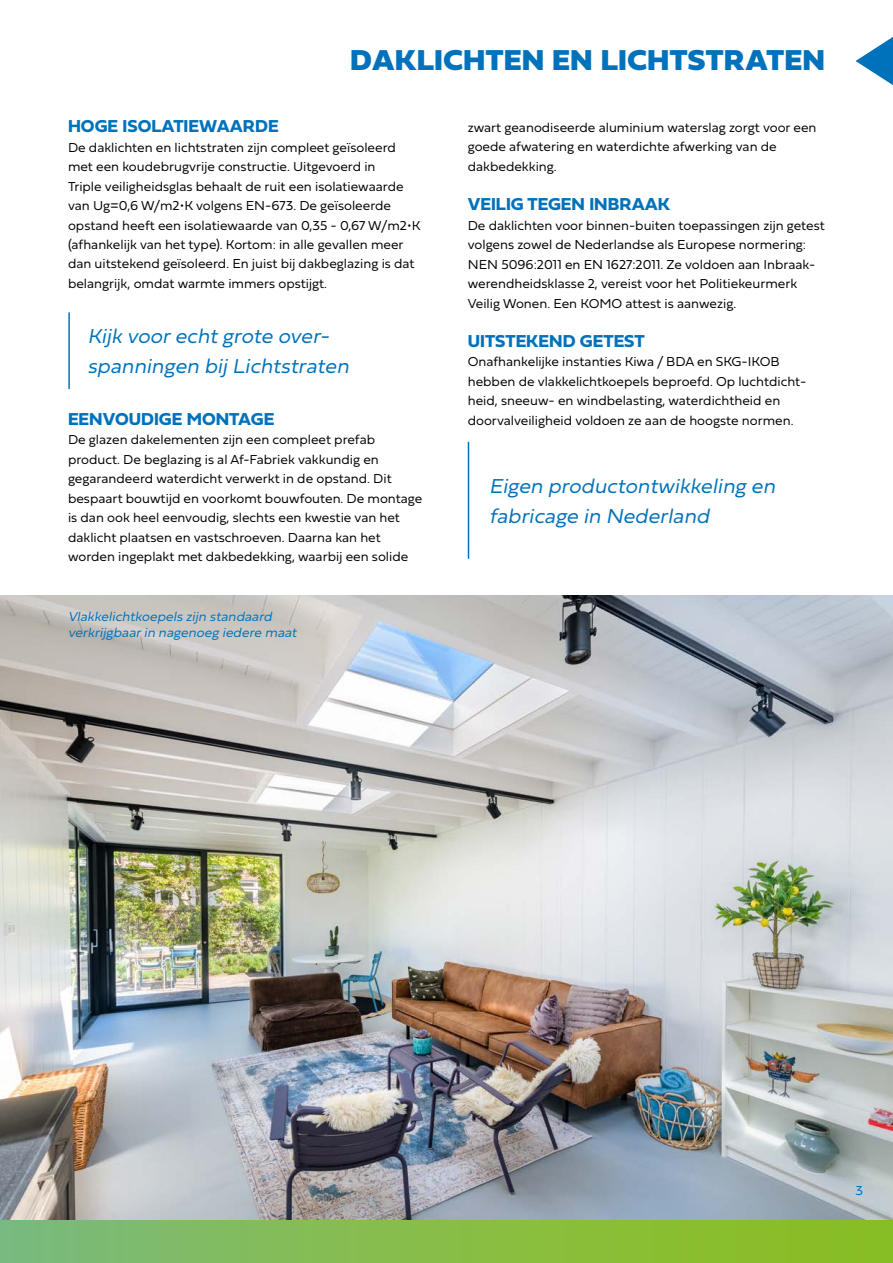
<style>
.page{position:relative;width:893px;height:1263px;background:#fff}
.page>*{position:absolute;margin:0;border:0;box-sizing:border-box;transform-origin:0 0}
.t1{font:30px "Fieldwork Hum Black";letter-spacing:.02em;color:#0072bb}
.t2{font:italic 21px/30px "Fieldwork Hum Light";color:#0072bb}
.t3{font:700 18px "Fieldwork Hum";color:#0072bb}
.t4{font:13.5px/19.5px "Fieldwork Hum Light";color:#000}
.t5{font:italic 13.5px/16.2px "Fieldwork Hum Light";color:#0072bb}
.t6{font:13.5px "Fieldwork Hum Light";color:#0072bb}
</style>
<div class="page">
<img style="left:0;top:595px;width:893px;height:625px">
<hr style="left:68px;top:312px;width:2px;height:77px;background:#0072bb">
<hr style="left:468px;top:442px;width:1px;height:117px;background:#0072bb">
<svg style="left:855px;top:37px;width:38px;height:48px"></svg>
<img style="left:0;top:1220px;width:893px;height:43px">
<h1 class="t1" style="left:351px;top:33px;width:475px">DAKLICHTEN EN LICHTSTRATEN</h1>
<h3 class="t3" style="left:68px;top:112px;width:212px">HOGE ISOLATIEWAARDE</h3>
<p class="t4" style="left:68px;top:137px;width:354px">De daklichten en lichtstraten zijn compleet geïsoleerd met een koudebrugvrije constructie. Uitgevoerd in<br>Triple veiligheidsglas behaalt de ruit een isolatiewaarde van Ug=0,6 W/m2•K volgens EN-673. De geïsoleerde opstand heeft een isolatiewaarde van 0,35 - 0,67 W/m2•K (afhankelijk van het type). Kortom: in alle gevallen meer dan uitstekend geïsoleerd. En juist bij dakbeglazing is dat belangrijk, omdat warmte immers opstijgt.</p>
<h2 class="t2" style="left:87px;top:320px;width:268px">Kijk voorechtgrote over&shy;spanningen bijLichtstraten</h2>
<h3 class="t3" style="left:68px;top:404px;width:208px">EENVOUDIGE MONTAGE</h3>
<p class="t4" style="left:68px;top:429px;width:356px">De glazen dakelementen zijn een compleet prefab product. De beglazing is al Af-Fabriek vakkundig en gegarandeerd waterdicht verwerkt in de opstand. Dit bespaart bouwtijd en voorkomt bouwfouten. De montage is dan ook heel eenvoudig, slechts een kwestie van het daklicht plaatsen en vastschroeven. Daarna kan het worden ingeplakt met dakbedekking, waarbij een solide</p>
<p class="t5" style="left:68px;top:607px;width:234px">Vlakkelichtkoepelszijn standaard verkrijgbaarin nagenoeg iedere maat</p>
<p class="t4" style="left:468px;top:117px;width:350px">zwart geanodiseerde aluminium waterslag zorgt voor een goede afwatering en waterdichte afwerking van de dakbedekking.</p>
<h3 class="t3" style="left:468px;top:190px;width:204px">VEILIG TEGEN INBRAAK</h3>
<p class="t4" style="left:468px;top:215px;width:359px">De daklichten voor binnen-buiten toepassingen zijn getest volgens zowel de Nederlandse als Europese normering:<br>NEN 5096:2011 en EN 1627:2011. Ze voldoen aan Inbraak&shy;werendheidsklasse 2, vereist voor het Politiekeurmerk Veilig Wonen. Een KOMO attest is aanwezig.</p>
<h3 class="t3" style="left:468px;top:326px;width:179px">UITSTEKEND GETEST</h3>
<p class="t4" style="left:468px;top:351px;width:340px">Onafhankelijke instanties Kiwa / BDA en SKG-IKOB hebben de vlakkelichtkoepels beproefd. Op luchtdicht&shy;heid, sneeuw- en windbelasting, waterdichtheid en doorvalveiligheid voldoen ze aan de hoogste normen.</p>
<h2 class="t2" style="left:489px;top:470px;width:293px">Eigen productontwikkeling en fabricage in Nederland</h2>
<p class="t6" style="left:855px;top:1180px;width:9px">3</p>
</div>
